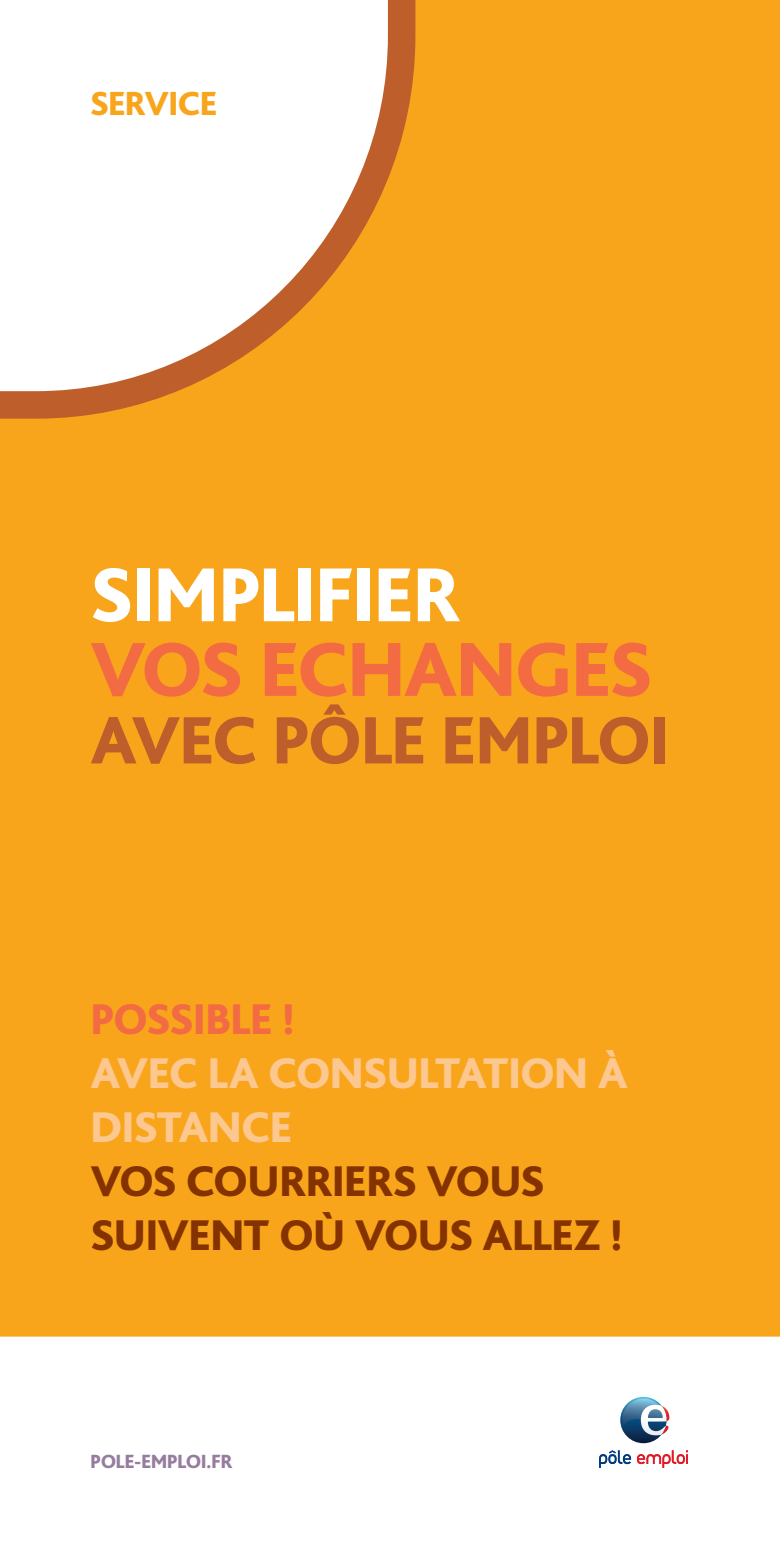
<style>
.page{position:relative;width:780px;height:1560px;background:#fff}
.page>*{position:absolute;margin:0;border:0;box-sizing:border-box;transform-origin:0 0}
.TITRE_DU_DOCUMENT{font:800 80px "Bliss";letter-spacing:-.005em;color:#f26b43}
.TITRE_DU_DOCUMENT-2{font:800 80px "Bliss";letter-spacing:.005em;color:#fff}
.TITRE_DU_DOCUMENT-3{font:800 70px "Bliss";letter-spacing:-.005em;color:#be5f2b}
.TITRE_DU_DOCUMENT-4{font:800 45px/54px "Bliss";color:#843200}
.TITRE_DU_DOCUMENT-5{font:800 45px/54px "Bliss";color:#fcc88f}
.TITRE_DU_DOCUMENT-6{font:800 45px "Bliss";letter-spacing:-.005em;color:#f26b43}
.RUBRIQUE{font:800 35px "Bliss";color:#f9a51b}
.t1{font:800 20px "Bliss";color:#967c9e}
</style>
<div class="page">
<div style="left:0;top:0;width:780px;height:1336px;background:#f9a51b"></div>
<svg style="left:0;top:0;width:429px;height:432px"></svg>
<svg style="left:620px;top:1396px;width:46px;height:46px"></svg>
<svg style="left:621px;top:1398px;width:48px;height:37px"></svg>
<svg style="left:599px;top:1450px;width:32px;height:17px"></svg>
<svg style="left:637px;top:1450px;width:50px;height:17px"></svg>
<p class="RUBRIQUE" style="left:90px;top:86px;width:128px">SERVICE</p>
<p class="TITRE_DU_DOCUMENT-2" style="left:91px;top:553px;width:371px">SIMPLIFIER</p>
<p class="TITRE_DU_DOCUMENT" style="left:91px;top:628px;width:562px">VOS ECHANGES</p>
<p class="TITRE_DU_DOCUMENT-3" style="left:91px;top:704px;width:579px">AVEC PÔLE EMPLOI</p>
<p class="TITRE_DU_DOCUMENT-6" style="left:91px;top:995px;width:205px">POSSIBLE !</p>
<p class="TITRE_DU_DOCUMENT-5" style="left:91px;top:1046px;width:538px">AVEC LA CONSULTATION À<br>DISTANCE</p>
<p class="TITRE_DU_DOCUMENT-4" style="left:91px;top:1154px;width:533px">VOS COURRIERS VOUS<br>SUIVENT OÙ VOUS ALLEZ !</p>
<p class="t1" style="left:90px;top:1450px;width:144px">POLE-EMPLOI.FR</p>
</div>
